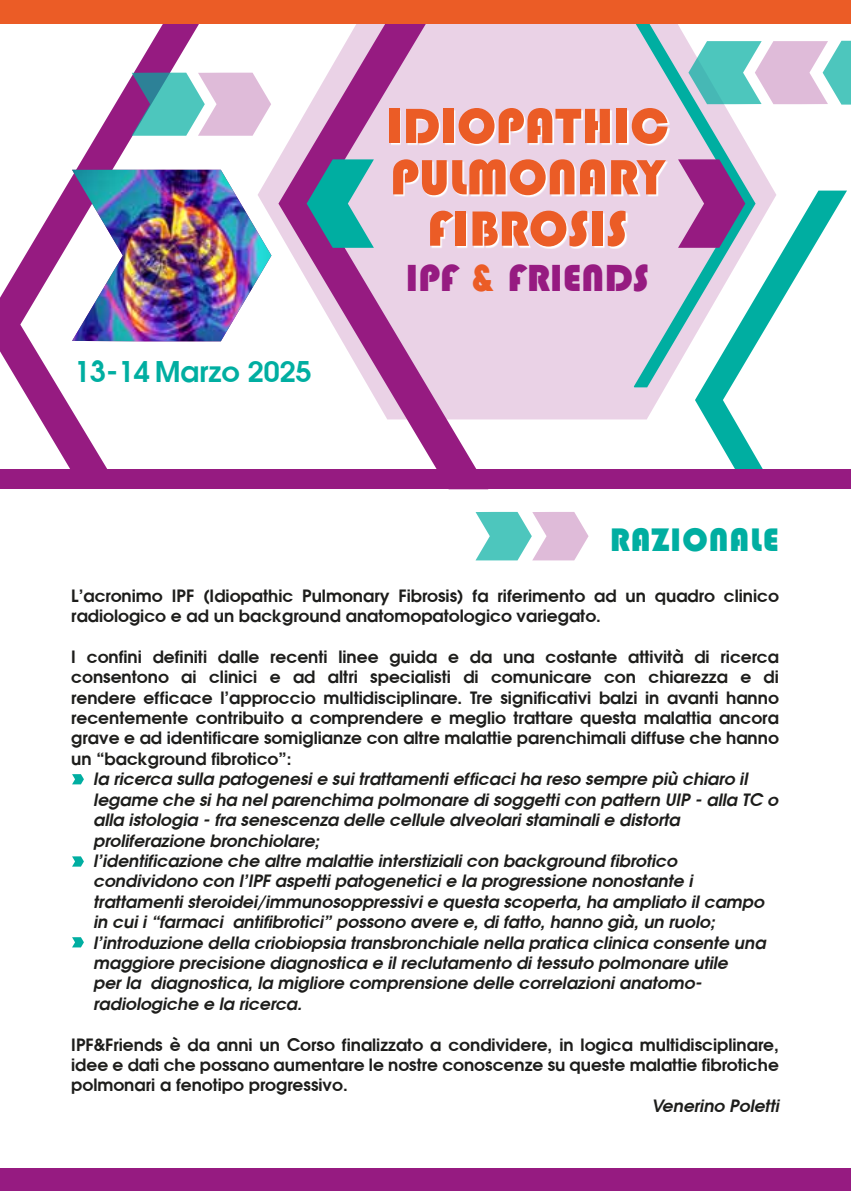
<style>
.page{position:relative;width:851px;height:1191px;background:#fff}
.page>*{position:absolute;margin:0;border:0;box-sizing:border-box;transform-origin:0 0}
.t1{font:51.4px/51.4px "Bauhaus 93";color:#eb5c26;text-align:center}
.t2{font:38.8px "Bauhaus 93";color:#961b81}
.t3{font:33.6px "Bauhaus 93";letter-spacing:.03em;color:#00aea1}
.t4{font:600 28.6px "Avant Garde";color:#00aea1}
.t5{font:italic 600 17px/20.4px "Avant Garde";color:#1d1d1b}
.t6{font:600 17px/20.4px "Avant Garde";color:#1d1d1b;text-align:justify}
.s1{color:#eb5c26}
</style>
<div class="page">
<svg style="left:706px;top:191px;width:140px;height:278px"></svg>
<div style="left:0;top:469px;width:850px;height:20px;background:#961b81"></div>
<svg style="left:0;top:24px;width:213px;height:445px"></svg>
<svg style="left:271px;top:24px;width:505px;height:395px;fill:#ead2e6"></svg>
<svg style="left:633px;top:24px;width:122px;height:363px;fill:#ead2e6"></svg>
<svg style="left:278px;top:24px;width:210px;height:445px;fill:#ead2e6"></svg>
<svg style="left:306px;top:159px;width:68px;height:89px;background:#4b97a7"></svg>
<svg style="left:678px;top:159px;width:67px;height:89px;background:#9a5d9f"></svg>
<svg style="left:391px;top:110px;width:278px;height:138px;fill:#ecd7e8"></svg>
<svg style="left:688px;top:41px;width:162px;height:64px"></svg>
<svg style="left:132px;top:73px;width:139px;height:63px;background:#a3bacb"></svg>
<div style="left:0;top:0;width:850px;height:24px;background:#eb5c26"></div>
<div style="left:0;top:1168px;width:850px;height:23px;background:#961b81"></div>
<svg style="left:475px;top:512px;width:113px;height:48px"></svg>
<img style="left:72px;top:170px;width:199px;height:171px">
<svg style="left:72px;top:774px;width:12px;height:10px"></svg>
<svg style="left:72px;top:856px;width:12px;height:10px"></svg>
<svg style="left:72px;top:937px;width:12px;height:10px"></svg>
<h3 class="t4" style="left:74px;top:352px;width:239px">13-14 Marzo 2025</h3>
<h1 class="t1" style="left:385px;top:101px;width:285px">IDIOPATHIC<br>PULMONARY<br>FIBROSIS</h1>
<h2 class="t2" style="left:405px;top:256px;width:245px">IPF <span class="s1">&amp;</span> FRIENDS</h2>
<h3 class="t3" style="left:609px;top:521px;width:171px">RAZIONALE</h3>
<p class="t6" style="left:71px;top:585px;width:709px">L’acronimo IPF (Idiopathic Pulmonary Fibrosis) fa riferimento ad un quadro clinico radiologico e ad un background anatomopatologico variegato.</p>
<p class="t6" style="left:71px;top:646px;width:709px">I confini definiti dalle recenti linee guida e da una costante attività di ricerca consentono ai clinici e ad altri specialisti di comunicare con chiarezza e di rendere efficace l’approccio multidisciplinare. Tre significativi balzi in avanti hanno recentemente contribuito a comprendere e meglio trattare questa malattia ancora grave e ad identificare somiglianze con altre malattie parenchimali diffuse che hanno un “background fibrotico”:</p>
<p class="t5" style="left:93px;top:768px;width:690px">la ricerca sulla patogenesie suitrattamentiefficaciha reso sempre più chiaro il legame che siha nelparenchima polmonare disoggetticon pattern UIP - alla TC o alla istologia - fra senescenza delle cellule alveolaristaminalie distorta proliferazione bronchiolare;<br>l’identificazione che altre malattie interstizialicon background fibrotico condividono con l’IPF aspettipatogeneticie la progressione nonostante i trattamentisteroidei/immunosoppressivie questa scoperta,ha ampliato ilcampo in cuii“farmaci antifibrotici” possono avere e,difatto,hanno già,un ruolo; l’introduzione della criobiopsia transbronchiale nella pratica clinica consente una maggiore precisione diagnostica e ilreclutamento ditessuto polmonare utile perla diagnostica,la migliore comprensione delle correlazionianatomo&shy;radiologiche e la ricerca.</p>
<p class="t6" style="left:71px;top:1033px;width:709px">IPF&amp;Friends è da anni un Corso finalizzato a condividere, in logica multidisciplinare, idee e dati che possano aumentare le nostre conoscenze su queste malattie fibrotiche polmonari a fenotipo progressivo.</p>
<p class="t5" style="left:651px;top:1095px;width:133px">Venerino Poletti</p>
</div>
